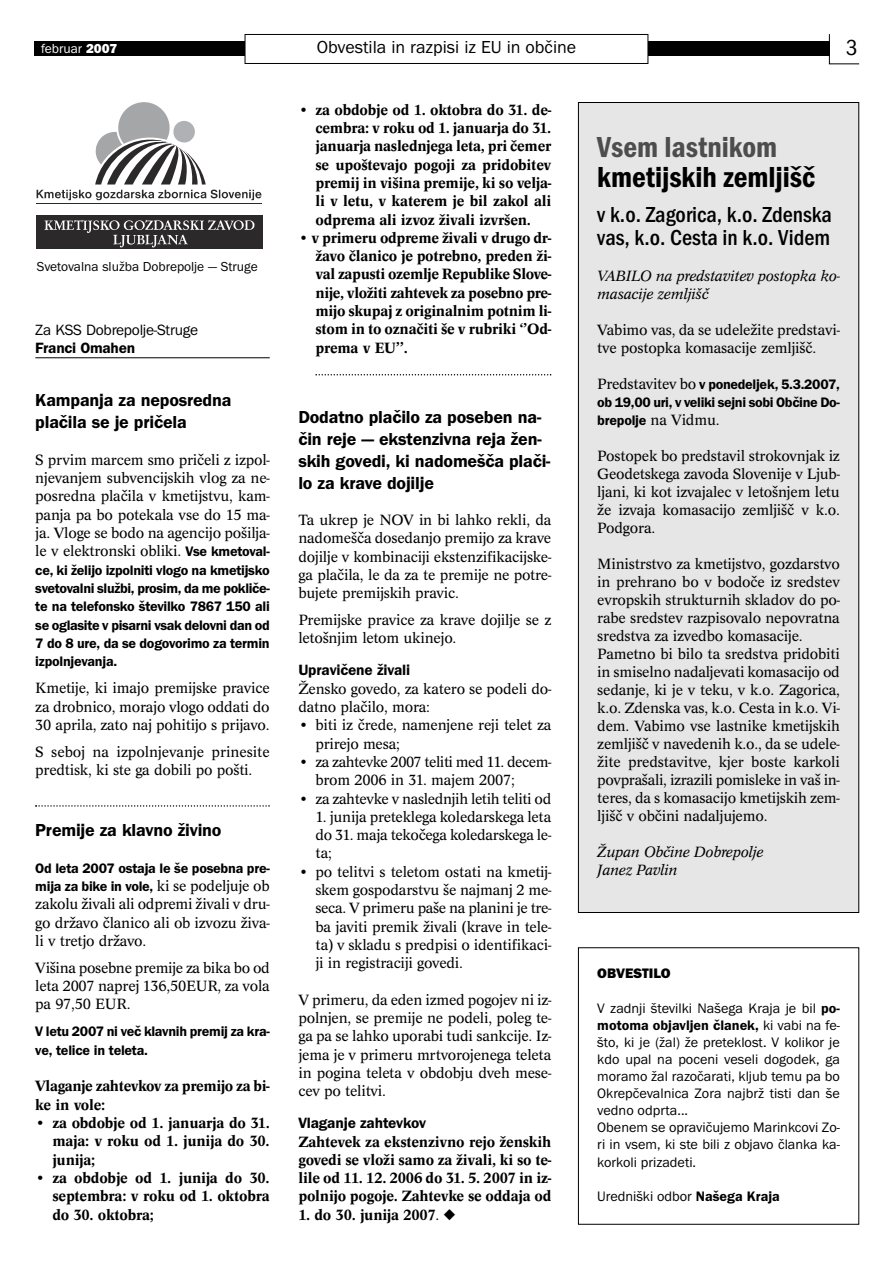
<style>
.page{position:relative;width:893px;height:1263px;background:#fff}
.page>*{position:absolute;margin:0;border:0;box-sizing:border-box;transform-origin:0 0}
.t1{font:600 condensed 30px "Franklin Got Itc TEE";color:#000}
.t2{font:600 condensed 30px "Franklin Got Itc TEE";color:#4d4d4d}
.t3{font:500 condensed 22.5px/22.5px "Franklin Got Itc TEE";color:#000}
.t4{font:condensed 22.5px "Franklin Got Itc TEE";color:#000}
.t5{font:600 18px/21.9px "Franklin Got Itc TEE";letter-spacing:-.01em;color:#000}
.t6{font:18px "Franklin Got Itc TEE";color:#000}
.t7{font:15.45px/18.3px "Contus TEE";letter-spacing:-.015em;color:#000;text-align:justify}
.t8{font:500 15.45px/18.3px "Contus TEE";letter-spacing:-.015em;color:#000;text-align:justify}
.t9{font:italic 15.45px/18px "Contus TEE";letter-spacing:-.015em;color:#000}
.t10{font:15.45px/18.3px "Contus TEE";letter-spacing:-.035em;color:#000}
.t11{font:600 15.45px "Franklin Got Itc TEE";letter-spacing:-.01em;color:#000}
.t12{font:15.45px "Franklin Got Itc TEE";letter-spacing:-.02em;color:#000}
.t13{font:600 14.25px/18.3px "Franklin Got Itc TEE";letter-spacing:-.02em;color:#000;text-align:justify}
.t14{font:14.25px/17.1px "Franklin Got Itc TEE";color:#000}
.t15{font:14.25px "Franklin Got Itc TEE Heav";color:#000}
.t16{font:13.5px "Franklin Got Itc TEE";color:#000}
.t17{font:13.5px "Franklin Got Itc TEE";color:#fff}
.s1{font-family:"Franklin Got Itc TEE Heav"}
.s2{font-family:"Franklin Got Itc TEE";font-weight:600;font-size:14.25px}
.s3{font-family:"Contus TEE";font-weight:400;font-size:15.45px}
.s4{font-weight:400}
.s5{font-weight:600}
</style>
<div class="page">
<div style="left:34px;top:42px;width:795px;height:14px;background:#000"></div>
<div style="left:245px;top:35px;width:402px;height:28px;background:#fff"></div>
<div style="left:245px;top:34px;width:403px;height:30px;border:1px solid #000"></div>
<svg style="left:828px;top:34px;width:31px;height:30px"></svg>
<div style="left:36px;top:216px;width:227px;height:33px;background:#2c292a"></div>
<hr style="left:37px;top:203px;width:225px;height:1px;background:#2c292a">
<svg style="left:37px;top:102px;width:224px;height:98px"></svg>
<svg style="left:44px;top:220px;width:210px;height:27px"></svg>
<hr style="left:35px;top:358px;width:235px;height:1px;background:#000">
<svg style="left:35px;top:805px;width:235px;height:2px"></svg>
<svg style="left:315px;top:374px;width:236px;height:2px"></svg>
<div style="left:578px;top:103px;width:280px;height:809px;background:#e6e6e6"></div>
<div style="left:578px;top:947px;width:281px;height:278px;border:1px solid #000"></div>
<p class="t17" style="left:41px;top:43px;width:78px">februar <span class="s1">2007</span></p>
<p class="t6" style="left:317px;top:40px;width:261px">Obvestila in razpisi iz EU in občine</p>
<h2 class="t4" style="left:846px;top:39px;width:13px">3</h2>
<p class="t16" style="left:37px;top:261px;width:222px">Svetovalna služba Dobrepolje — Struge</p>
<p class="t12" style="left:35px;top:324px;width:164px">Za KSS Dobrepolje-Struge</p>
<p class="t11" style="left:35px;top:342px;width:101px">Franci Omahen</p>
<p class="t5" style="left:35px;top:391px;width:197px">Kampanja za neposredna plačila se je pričela</p>
<p class="t7" style="left:35px;top:452px;width:236px">S prvim marcem smo pričeli z izpol&shy;njevanjem subvencijskih vlog za ne&shy;posredna plačila v kmetijstvu, kam&shy;panja pa bo potekala vse do 15 ma&shy;ja. Vloge se bodo na agencijo pošilja&shy;le v elektronski obliki. <span class="s2">Vse kmetoval-</span></p>
<p class="t13" style="left:35px;top:562px;width:236px">ce, ki želijo izpolniti vlogo na kmetijsko svetovalni službi, prosim, da me pokliče&shy;te na telefonsko številko 7867 150 ali se oglasite v pisarni vsak delovni dan od 7 do 8 ure, da se dogovorimo za termin izpolnjevanja.</p>
<p class="t7" style="left:35px;top:680px;width:236px">Kmetije, ki imajo premijske pravice za drobnico, morajo vlogo oddati do 30 aprila, zato naj pohitijo s prijavo.</p>
<p class="t7" style="left:35px;top:744px;width:236px">S seboj na izpolnjevanje prinesite predtisk, ki ste ga dobili po pošti.</p>
<p class="t5" style="left:35px;top:820px;width:188px">Premije za klavno živino</p>
<p class="t13" style="left:35px;top:860px;width:236px">Od leta 2007 ostaja le še posebna pre&shy;mija za bike in vole, <span class="s3">ki se podeljuje ob</span></p>
<p class="t7" style="left:35px;top:896px;width:236px">zakolu živali ali odpremi živali v dru&shy;go državo članico ali ob izvozu živa&shy;li v tretjo državo.</p>
<p class="t7" style="left:35px;top:960px;width:236px">Višina posebne premije za bika bo od leta 2007 naprej 136,50EUR, za vola pa 97,50 EUR.</p>
<p class="t13" style="left:35px;top:1024px;width:236px">V letu 2007 ni več klavnih premij za kra&shy;ve, telice in teleta.</p>
<p class="t8" style="left:35px;top:1078px;width:236px">Vlaganje zahtevkov za premijo za bi&shy;ke in vole:</p>
<p class="t8" style="left:52px;top:1115px;width:219px;text-indent:-17px">• za obdobje od 1. januarja do 31. maja: v roku od 1. junija do 30. junija;</p>
<p class="t8" style="left:52px;top:1170px;width:219px;text-indent:-17px">• za obdobje od 1. junija do 30. septembra: v roku od 1. oktobra do 30. oktobra;</p>
<p class="t8" style="left:315px;top:102px;width:237px;text-indent:-17px">• za obdobje od 1. oktobra do 31. de&shy;cembra: v roku od 1. januarja do 31. januarja naslednjega leta, pri čemer se upoštevajo pogoji za pridobitev premij in višina premije, ki so velja&shy;li v letu, v katerem je bil zakol ali odprema ali izvoz živali izvršen.</p>
<p class="t8" style="left:315px;top:230px;width:237px;text-indent:-17px">• v primeru odpreme živali v drugo dr&shy;žavo članico je potrebno, preden ži&shy;val zapusti ozemlje Republike Slove&shy;nije, vložiti zahtevek za posebno pre&shy;mijo skupaj z originalnim potnim li&shy;stom in to označiti še v rubriki ‘’Od&shy;prema v EU’’.</p>
<p class="t5" style="left:298px;top:407px;width:253px">Dodatno plačilo za poseben na&shy;čin reje — ekstenzivna reja žen&shy;skih govedi, ki nadomešča plači&shy;lo za krave dojilje</p>
<p class="t7" style="left:298px;top:512px;width:254px">Ta ukrep je NOV in bi lahko rekli, da nadomešča dosedanjo premijo za krave dojilje v kombinaciji ekstenzifikacijske&shy;ga plačila, le da za te premije ne potre&shy;bujete premijskih pravic.</p>
<p class="t7" style="left:298px;top:612px;width:254px">Premijske pravice za krave dojilje se z letošnjim letom ukinejo.</p>
<p class="t11" style="left:298px;top:664px;width:113px">Upravičene živali</p>
<p class="t7" style="left:298px;top:681px;width:254px">Žensko govedo, za katero se podeli do&shy;datno plačilo, mora:</p>
<p class="t7" style="left:315px;top:717px;width:237px;text-indent:-17px">• biti iz črede, namenjene reji telet za prirejo mesa;</p>
<p class="t10" style="left:315px;top:754px;width:237px;text-indent:-17px">• za zahtevke 2007 teliti med 11. decem&shy;brom 2006 in 31. majem 2007;</p>
<p class="t7" style="left:298px;top:791px;width:254px">• za zahtevke v naslednjih letih teliti od</p>
<p class="t7" style="left:315px;top:809px;width:237px">1. junija preteklega koledarskega leta do 31. maja tekočega koledarskega le&shy;ta;</p>
<p class="t7" style="left:315px;top:864px;width:237px;text-indent:-17px">• po telitvi s teletom ostati na kmetij&shy;skem gospodarstvu še najmanj 2 me&shy;seca. V primeru paše na planini je tre&shy;ba javiti premik živali (krave in tele&shy;ta) v skladu s predpisi o identifikaci&shy;ji in registraciji govedi.</p>
<p class="t7" style="left:298px;top:992px;width:254px">V primeru, da eden izmed pogojev ni iz&shy;polnjen, se premije ne podeli, poleg te&shy;ga pa se lahko uporabi tudi sankcije. Iz&shy;jema je v primeru mrtvorojenega teleta in pogina teleta v obdobju dveh mese&shy;cev po telitvi.</p>
<p class="t11" style="left:298px;top:1117px;width:129px">Vlaganje zahtevkov</p>
<p class="t8" style="left:298px;top:1134px;width:254px">Zahtevek za ekstenzivno rejo ženskih govedi se vloži samo za živali, ki so te&shy;lile od 11. 12. 2006 do 31. 5. 2007 in iz&shy;polnijo pogoje. Zahtevke se oddaja od</p>
<p class="t8" style="left:298px;top:1207px;width:159px">1. do 30. junija 2007<span class="s4">.</span> ◆</p>
<h1 class="t2" style="left:597px;top:135px;width:181px">Vsem lastnikom</h1>
<h1 class="t1" style="left:597px;top:165px;width:220px">kmetijskih zemljišč</h1>
<h2 class="t3" style="left:597px;top:205px;width:236px">v k.o. Zagorica, k.o. Zdenska vas, k.o. Cesta in k.o. Videm</h2>
<p class="t9" style="left:597px;top:268px;width:244px">VABILO na predstavitev postopka ko&shy;masacije zemljišč</p>
<p class="t7" style="left:597px;top:322px;width:244px">Vabimo vas, da se udeležite predstavi&shy;tve postopka komasacije zemljišč.</p>
<p class="t13" style="left:597px;top:376px;width:244px"><span class="s3">Predstavitev bo</span> v ponedeljek, 5.3.2007, ob 19,00 uri, v veliki sejni sobi Občine Do&shy;brepolje <span class="s3">na Vidmu.</span></p>
<p class="t7" style="left:597px;top:448px;width:244px">Postopek bo predstavil strokovnjak iz Geodetskega zavoda Slovenije v Ljub&shy;ljani, ki kot izvajalec v letošnjem letu že izvaja komasacijo zemljišč v k.o.<br>Podgora.</p>
<p class="t7" style="left:597px;top:556px;width:244px;text-align:left">Ministrstvo za kmetijstvo, gozdarstvo in prehrano bo v bodoče iz sredstev evropskih strukturnih skladov do po&shy;rabe sredstev razpisovalo nepovratna sredstva za izvedbo komasacije.<br>Pametno bi bilo ta sredstva pridobiti in smiselno nadaljevati komasacijo od sedanje, ki je v teku, v k.o. Zagorica, k.o. Zdenska vas, k.o. Cesta in k.o. Vi&shy;dem. Vabimo vse lastnike kmetijskih zemljišč v navedenih k.o., da se udele&shy;žite predstavitve, kjer boste karkoli povprašali, izrazili pomisleke in vaš in&shy;teres, da s komasacijo kmetijskih zem&shy;ljišč v občini nadaljujemo.</p>
<p class="t9" style="left:597px;top:844px;width:168px">Župan Občine Dobrepolje<br>Janez Pavlin</p>
<p class="t15" style="left:597px;top:968px;width:75px">OBVESTILO</p>
<p class="t14" style="left:597px;top:1001px;width:244px">V zadnji številki Našega Kraja je bil <span class="s5">po&shy;motoma objavljen članek,</span> ki vabi na fe&shy;što, ki je (žal) že preteklost. V kolikor je kdo upal na poceni veseli dogodek, ga moramo žal razočarati, kljub temu pa bo Okrepčevalnica Zora najbrž tisti dan še vedno odprta...<br>Obenem se opravičujemo Marinkcovi Zo&shy;ri in vsem, ki ste bili z objavo članka ka&shy;korkoli prizadeti.</p>
<p class="t14" style="left:597px;top:1189px;width:184px">Uredniški odbor <span class="s5">Našega Kraja</span></p>
</div>
